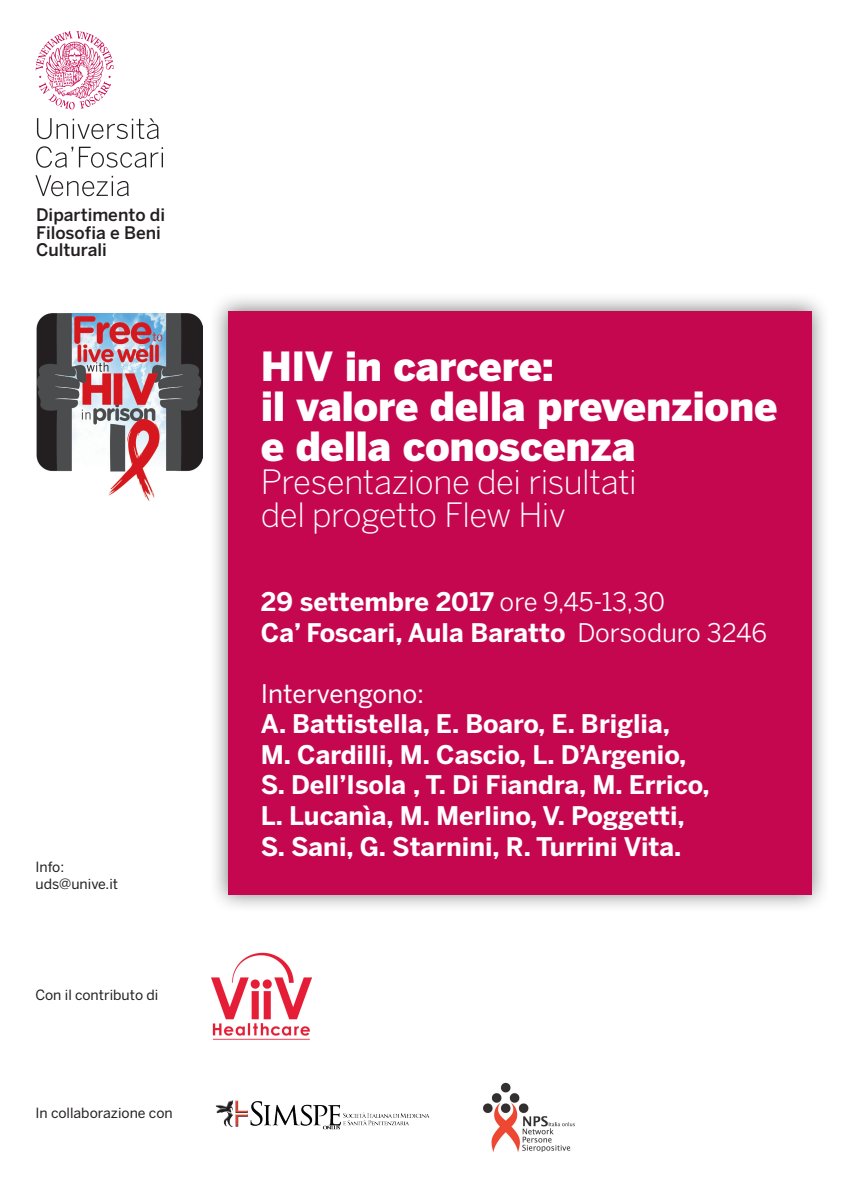
<style>
.page{position:relative;width:842px;height:1191px;background:#fff}
.page>*{position:absolute;margin:0;border:0;box-sizing:border-box;transform-origin:0 0}
.t1{font:900 39.9px/39.9px "Benton Sans";letter-spacing:-.01em;color:#fff}
.t2{font:300 33.2px/33.2px "Benton Sans";letter-spacing:-.015em;color:#fff}
.t3{font:700 25.5px/30.6px "Benton Sans";color:#fff}
.t4{font:25.5px "Benton Sans";color:#fff}
.t5{font:500 17.2px/17.2px "Benton Sans";color:#231f20}
.t6{font:14px/16.8px "Benton Sans";color:#231f20}
.s1{font-weight:400}
</style>
<div class="page">
<div style="left:209px;top:292px;width:621px;height:621px;background:#231f20;opacity:.6"></div>
<div style="left:228px;top:311px;width:583px;height:583px;background:#c50750"></div>
<svg style="left:37px;top:118px;width:122px;height:21px"></svg>
<svg style="left:36px;top:146px;width:37px;height:22px"></svg>
<svg style="left:79px;top:147px;width:84px;height:21px"></svg>
<svg style="left:35px;top:175px;width:94px;height:21px"></svg>
<svg style="left:36px;top:31px;width:78px;height:78px"></svg>
<img style="left:491px;top:1082px;width:84px;height:69px">
<img style="left:215px;top:1090px;width:296px;height:47px">
<img style="left:212px;top:952px;width:100px;height:88px">
<img style="left:36px;top:313px;width:167px;height:187px">
<p class="t5" style="left:36px;top:206px;width:131px">Dipartimento di<br>Filosofia e Beni<br>Culturali</p>
<p class="t6" style="left:35px;top:858px;width:84px">Info: uds@unive.it</p>
<p class="t6" style="left:35px;top:986px;width:124px">Con il contributo di</p>
<p class="t6" style="left:35px;top:1104px;width:139px">In collaborazione con</p>
<h1 class="t1" style="left:261px;top:346px;width:518px">HIV in carcere:<br>il valore della prevenzione e della conoscenza</h1>
<h2 class="t2" style="left:261px;top:465px;width:377px">Presentazione dei risultati del progetto Flew Hiv</h2>
<p class="t3" style="left:261px;top:586px;width:508px">29 settembre 2017 <span class="s1">ore 9,45-13,30<br></span>Ca’ Foscari, Aula Baratto <span class="s1">Dorsoduro 3246</span></p>
<p class="t4" style="left:261px;top:678px;width:165px">Intervengono:</p>
<p class="t3" style="left:261px;top:708px;width:450px">A. Battistella, E. Boaro, E. Briglia,<br>M. Cardilli, M. Cascio, L. D’Argenio, S. Dell’Isola , T. Di Fiandra, M. Errico, L. Lucanìa, M. Merlino, V. Poggetti, S. Sani, G. Starnini, R. Turrini Vita.</p>
</div>
